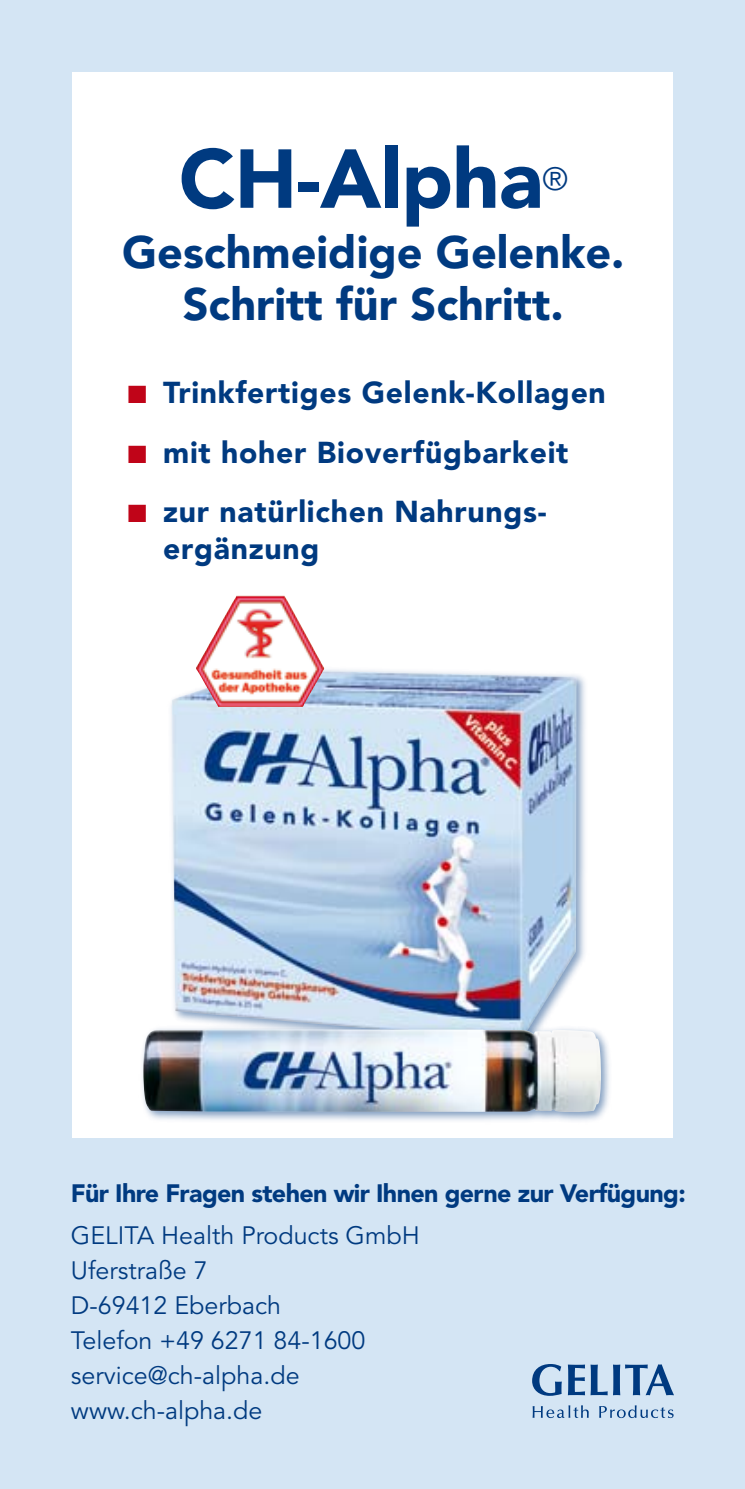
<style>
.page{position:relative;width:745px;height:1489px;background:#fff}
.page>*{position:absolute;margin:0;border:0;box-sizing:border-box;transform-origin:0 0}
.t1{font:900 82.5px "Avenir";letter-spacing:-.01em;color:#003a80}
.t2{font:900 45px/52.5px "Avenir";color:#003a80;text-align:center}
.t3{font:32px "Avenir";color:#003a80}
.t4{font:900 30px/37.5px "Avenir";letter-spacing:.025em;color:#003a80}
.t5{font:25px/35px "Avenir";color:#003a80}
.t6{font:900 25px "Avenir";letter-spacing:-.025em;color:#003a80}
.s1{color:#c00418}
</style>
<div class="page">
<div style="left:0;top:0;width:744px;height:1488px;background:#d4e5f4"></div>
<div style="left:72px;top:72px;width:600px;height:1065px;background:#fff"></div>
<div style="left:166px;top:664px;width:423px;height:390px;background:#003a80;opacity:.5"></div>
<img style="left:172px;top:669px;width:404px;height:354px">
<div style="left:138px;top:1023px;width:475px;height:101px;background:#003a80;opacity:.5"></div>
<img style="left:143px;top:1029px;width:457px;height:83px">
<svg style="left:532px;top:1364px;width:29px;height:31px"></svg>
<svg style="left:567px;top:1364px;width:17px;height:31px"></svg>
<svg style="left:590px;top:1364px;width:83px;height:31px"></svg>
<svg style="left:532px;top:1405px;width:56px;height:12px"></svg>
<svg style="left:599px;top:1405px;width:74px;height:12px"></svg>
<img style="left:196px;top:595px;width:128px;height:112px">
<h1 class="t1" style="left:179px;top:129px;width:365px">CH-Alpha</h1>
<p class="t3" style="left:542px;top:160px;width:27px">®</p>
<h2 class="t2" style="left:122px;top:226px;width:503px">Geschmeidige Gelenke.<br>Schritt für Schritt.</h2>
<p class="t4" style="left:128px;top:374px;width:479px"><span class="s1">■</span> Trinkfertiges Gelenk-Kollagen</p>
<p class="t4" style="left:128px;top:433px;width:442px"><span class="s1">■</span> mit hoher Bioverfügbarkeit</p>
<p class="t4" style="left:163px;top:492px;width:384px;text-indent:-35px"><span class="s1">■</span> zur natürlichen Nahrungs&shy;ergänzung</p>
<p class="t6" style="left:71px;top:1177px;width:616px">Für Ihre Fragen stehen wir Ihnen gerne zur Verfügung:</p>
<p class="t5" style="left:71px;top:1218px;width:350px">GELITA Health Products GmbH<br>Uferstraße 7<br>D-69412 Eberbach<br>Telefon +49 6271 84-1600 service@ch-alpha.de www.ch-alpha.de</p>
</div>
